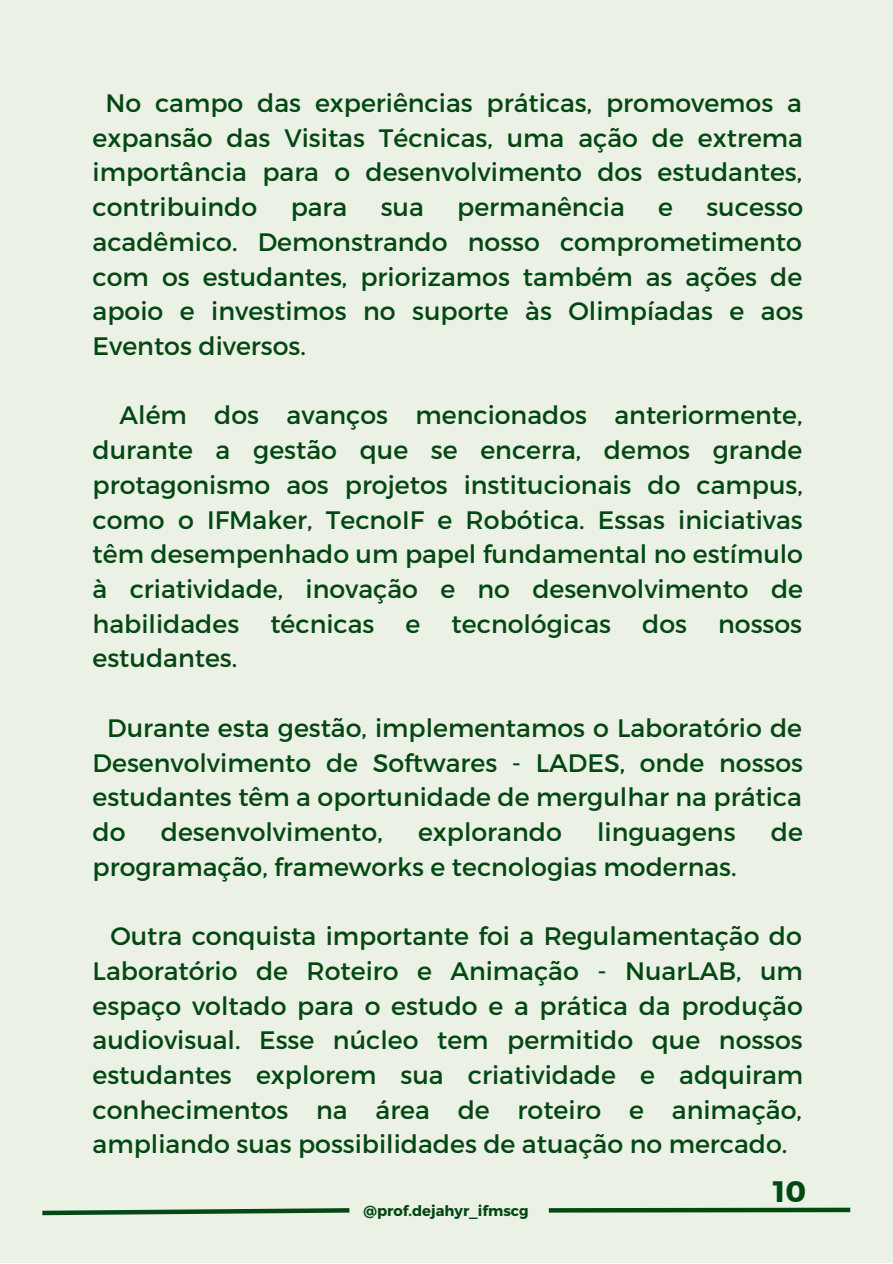
<style>
.page{position:relative;width:893px;height:1264px;background:#fff}
.page>*{position:absolute;margin:0;border:0;box-sizing:border-box;transform-origin:0 0}
.t1{font:29.4px "Kief Montaser Bold";color:#034713}
.t2{font:25.2px/34.7px "Montserrat";color:#034713;text-align:justify}
.t3{font:700 14.7px "Montserrat";color:#034713}
</style>
<div class="page">
<div style="left:0;top:0;width:892px;height:1262px;background:#ebf1e5"></div>
<svg style="left:42px;top:1208px;width:308px;height:8px"></svg>
<svg style="left:548px;top:1207px;width:303px;height:6px;background:#3d7148"></svg>
<p class="t2" style="left:93px;top:84px;width:711px;text-indent:13px">No campo das experiências práticas, promovemos a expansão das Visitas Técnicas, uma ação de extrema importância para o desenvolvimento dos estudantes, contribuindo</p>
<p class="t2" style="left:290px;top:188px;width:58px">para</p>
<p class="t2" style="left:380px;top:188px;width:45px">sua</p>
<p class="t2" style="left:457px;top:188px;width:169px">permanência</p>
<p class="t2" style="left:658px;top:188px;width:16px">e</p>
<p class="t2" style="left:93px;top:188px;width:712px;text-indent:613px">sucesso acadêmico. Demonstrando nosso comprometimento com os estudantes, priorizamos também as ações de apoio e investimos no suporte às Olimpíadas e aos Eventos diversos.</p>
<p class="t2" style="left:93px;top:397px;width:712px;text-indent:27px">Além dos avanços mencionados anteriormente, durante a gestão que se encerra, demos grande protagonismo aos projetos institucionais do campus, como o IFMaker, TecnoIF e Robótica. Essas iniciativas têm desempenhado um papel fundamental no estímulo à criatividade, inovação e no desenvolvimento de habilidades técnicas e tecnológicas dos nossos estudantes.</p>
<p class="t2" style="left:93px;top:709px;width:712px;text-indent:15px">Durante esta gestão, implementamos o Laboratório de Desenvolvimento de Softwares - LADES, onde nossos estudantes têm a oportunidade de mergulhar na prática do</p>
<p class="t2" style="left:161px;top:813px;width:223px">desenvolvimento,</p>
<p class="t2" style="left:418px;top:813px;width:145px">explorando</p>
<p class="t2" style="left:597px;top:813px;width:140px">linguagens</p>
<p class="t2" style="left:770px;top:813px;width:34px">de</p>
<p class="t2" style="left:93px;top:848px;width:645px">programação, frameworks e tecnologias modernas.</p>
<p class="t2" style="left:93px;top:917px;width:712px;text-indent:18px">Outra conquista importante foi a Regulamentação do Laboratório de Roteiro e Animação - NuarLAB, um espaço voltado para o estudo e a prática da produção audiovisual. Esse núcleo tem permitido que nossos estudantes explorem sua criatividade e adquiram conhecimentos na área de roteiro e animação, ampliando suas possibilidades de atuação no mercado.</p>
<p class="t1" style="left:773px;top:1173px;width:34px">10</p>
<p class="t3" style="left:363px;top:1201px;width:167px">@prof.dejahyr_ifmscg</p>
</div>
